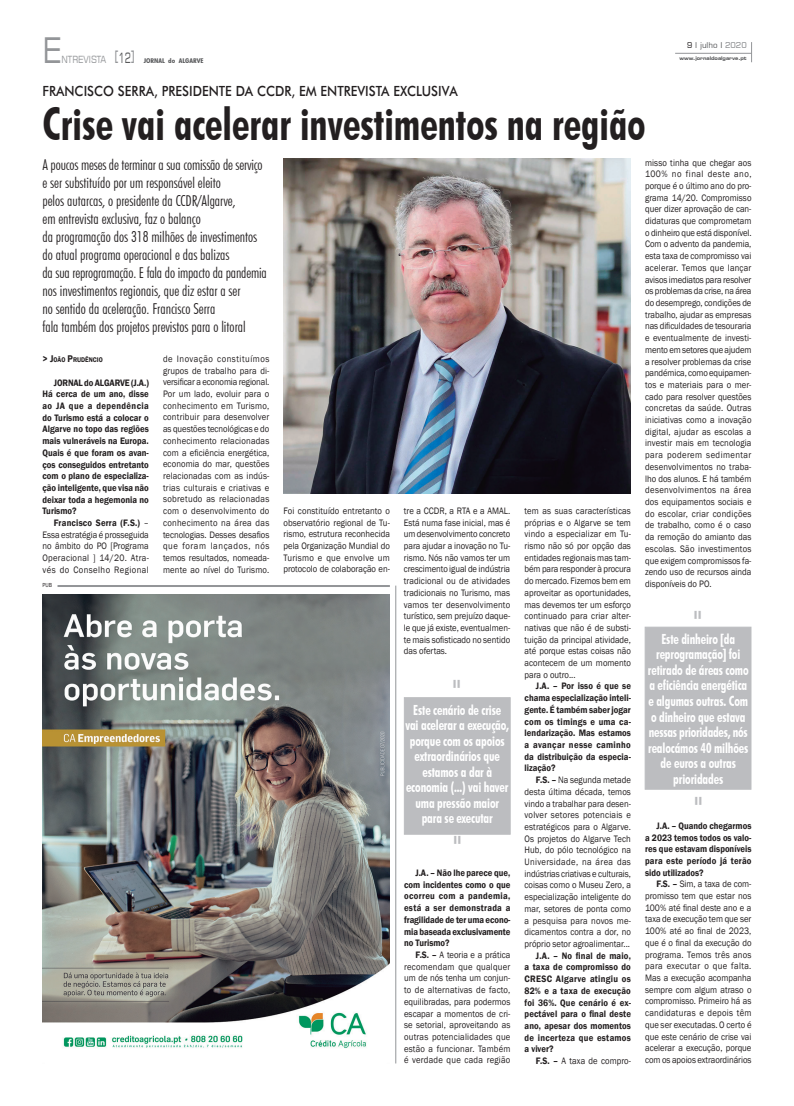
<style>
.page{position:relative;width:794px;height:1106px;background:#fff}
.page>*{position:absolute;margin:0;border:0;box-sizing:border-box;transform-origin:0 0}
.t1{font:700 condensed 45px "Futura BT";color:#231f20;scale:.9 1}
.t2{font:35px "Square 721 BT";color:#939598;scale:.85 1}
.t3{font:700 condensed 30px "Futura BT";color:#bcbdc0;scale:.9 1}
.t4{font:300 condensed 15px/18px "Futura BT";color:#231f20}
.t5{font:700 condensed 14px/15.5px "Futura BT";letter-spacing:-.01em;color:#fff;text-align:center;scale:.9 1}
.t6{font:500 14px "Futura BT";color:#231f20;scale:.9 1}
.t7{font:9.8px "Square 721 BT";color:#939598;scale:.85 1}
.t8{font:9.6px/11.7px "Franklin Gothic";color:#231f20;text-align:justify;scale:.9 1}
.t9{font:600 9.6px/11.7px "Franklin Gothic";color:#231f20;text-align:justify;scale:.9 1}
.t10{font:8px "Square 721 BT";color:#57585a}
.t11{font:600 7px "Franklin Gothic";color:#231f20;scale:.9 1}
.t12{font:700 condensed 6.5px "Futura BT";color:#57585a;scale:1.2 1}
.t13{font:6px "Franklin Gothic";color:#231f20;scale:.9 1}
.t14{font:700 expanded 5px "Square 721 BT";color:#57585a;scale:.85 1}
.s1{color:#231f20}
.s2{color:#808285}
.s3{font-size:17px}
.s4{font-size:14px;color:#57585a}
.s5{font-style:inherit}
.s6{font-size:10px}
.s7{font-weight:600}
</style>
<div class="page">
<hr style="left:395px;top:585px;width:1px;height:478px;background:#939598">
<svg style="left:751px;top:42px;width:1px;height:20px"></svg>
<hr style="left:675px;top:53px;width:76px;height:1px;background:#939598">
<div style="left:645px;top:627px;width:106px;height:162px;background:#bcbdc0"></div>
<img style="left:283px;top:159px;width:348px;height:334px">
<img style="left:42px;top:594px;width:348px;height:455px">
<hr style="left:58px;top:585px;width:332px;height:2px;background:#939598">
<div style="left:404px;top:697px;width:106px;height:137px;background:#bcbdc0"></div>
<h2 class="t2" style="left:42px;top:28px;width:24px">E</h2>
<p class="t10" style="left:687px;top:40px;width:61px"><span class="s1">9</span> I julho I <span class="s2">2020</span></p>
<p class="t7" style="left:62px;top:53px;width:88px">NTREVISTA <span class="s3">[</span><span class="s4">12</span><span class="s3">]</span></p>
<p class="t14" style="left:679px;top:55px;width:80px">www.jornaldoalgarve.pt</p>
<p class="t12" style="left:144px;top:57px;width:51px">JORNAL <span class="s5">do</span> ALGARVE</p>
<h3 class="t6" style="left:42px;top:82px;width:249px">FRANCISCO SERRA, PRESIDENTE DA CCDR</h3>
<h3 class="t6" style="left:291px;top:82px;width:186px">, EM ENTREVISTA EXCLUSIVA</h3>
<h1 class="t1" style="left:42px;top:97px;width:671px">Crise vai acelerar investimentos na região</h1>
<p class="t4" style="left:42px;top:156px;width:226px">A poucos meses de terminar a sua comissão de serviço e ser substituído por um responsável eleito<br>pelos autarcas, o presidente da CCDR/Algarve,<br>em entrevista exclusiva, faz o balanço<br>da programação dos 318 milhões de investimentos do atual programa operacional e das balizas<br>da sua reprogramação. E fala do impacto da pandemia nos investimentos regionais, que diz estar a ser<br>no sentido da aceleração. Francisco Serra<br>fala também dos projetos previstos para o litoral</p>
<p class="t11" style="left:42px;top:355px;width:68px"><span class="s6">&gt; J</span>OÃO <span class="s6">P</span>RUDÊNCIO</p>
<p class="t9" style="left:42px;top:376px;width:120px;text-indent:11px">JORNAL do ALGARVE (J.A.)<br>Há cerca de um ano, disse ao JA que a dependência do Turismo está a colocar o Algarve no topo das regiões mais vulneráveis na Europa.<br>Quais é que foram os avan&shy;ços conseguidos entretanto com o plano de especializa&shy;ção inteligente, que visa não deixar toda a hegemonia no Turismo?</p>
<p class="t8" style="left:42px;top:517px;width:120px;text-indent:11px"><span class="s7">Francisco Serra (F.S.)</span> – Essa estratégia é prosseguida no âmbito do PO [Programa Operacional ] 14/20. Atra&shy;vés do Conselho Regional</p>
<p class="t13" style="left:42px;top:581px;width:12px">PUB</p>
<p class="t8" style="left:163px;top:353px;width:120px">de Inovação constituímos grupos de trabalho para di&shy;versificar a economia regional.<br>Por um lado, evoluir para o conhecimento em Turismo, contribuir para desenvolver as questões tecnológicas e do conhecimento relacionadas com a eficiência energética, economia do mar, questões relacionadas com as indús&shy;trias culturais e criativas e sobretudo as relacionadas com o desenvolvimento do conhecimento na área das tecnologias. Desses desafios que foram lançados, nós temos resultados, nomeada&shy;mente ao nível do Turismo.</p>
<p class="t8" style="left:283px;top:505px;width:120px">Foi constituído entretanto o observatório regional de Tu&shy;rismo, estrutura reconhecida pela Organização Mundial do Turismo e que envolve um protocolo de colaboração en-</p>
<p class="t8" style="left:404px;top:505px;width:120px">tre a CCDR, a RTA e a AMAL.<br>Está numa fase inicial, mas é um desenvolvimento concreto para ajudar a inovação no Tu&shy;rismo. Nós não vamos ter um crescimento igual de indústria tradicional ou de atividades tradicionais no Turismo, mas vamos ter desenvolvimento turístico, sem prejuízo daque&shy;le que já existe, eventualmen&shy;te mais sofisticado no sentido das ofertas.</p>
<p class="t8" style="left:524px;top:505px;width:120px">tem as suas características próprias e o Algarve se tem vindo a especializar em Tu&shy;rismo não só por opção das entidades regionais mas tam&shy;bém para responder à procura do mercado. Fizemos bem em aproveitar as oportunidades, mas devemos ter um esforço continuado para criar alter&shy;nativas que não é de substi&shy;tuição da principal atividade, até porque estas coisas não acontecem de um momento para o outro...</p>
<p class="t9" style="left:524px;top:680px;width:120px;text-indent:11px">J.A. – Por isso é que se chama especialização inteli&shy;gente. É também saber jogar com os timings e uma ca&shy;lendarização. Mas estamos a avançar nesse caminho da distribuição da especia&shy;lização?</p>
<p class="t8" style="left:524px;top:774px;width:120px;text-indent:11px"><span class="s7">F.S. –</span> Na segunda metade desta última década, temos vindo a trabalhar para desen&shy;volver setores potenciais e estratégicos para o Algarve.<br>Os projetos do Algarve Tech Hub, do pólo tecnológico na Universidade, na área das indústrias criativas e culturais, coisas como o Museu Zero, a especialização inteligente do mar, setores de ponta como a pesquisa para novos me&shy;dicamentos contra a dor, no próprio setor agroalimentar...</p>
<p class="t9" style="left:524px;top:949px;width:120px;text-indent:11px">J.A. – No final de maio, a taxa de compromisso do CRESC Algarve atingiu os 82% e a taxa de execução foi 36%. Que cenário é ex&shy;pectável para o final deste ano, apesar dos momentos de incerteza que estamos a viver?</p>
<p class="t8" style="left:536px;top:1055px;width:107px"><span class="s7">F.S. –</span> A taxa de compro-</p>
<h3 class="t3" style="left:452px;top:672px;width:11px">"</h3>
<h3 class="t5" style="left:405px;top:701px;width:117px">Este cenário de crise vai acelerar a execução, porque com os apoios extraordinários que estamos a dar à economia (...) vai haver uma pressão maior para se executar</h3>
<h3 class="t3" style="left:453px;top:828px;width:11px">"</h3>
<p class="t9" style="left:404px;top:867px;width:120px;text-indent:11px">J.A. – Não lhe parece que, com incidentes como o que ocorreu com a pandemia, está a ser demonstrada a fragilidade de ter uma econo&shy;mia baseada exclusivamente no Turismo?</p>
<p class="t8" style="left:404px;top:949px;width:120px;text-indent:11px"><span class="s7">F.S. –</span> A teoria e a prática recomendam que qualquer um de nós tenha um conjun&shy;to de alternativas de facto, equilibradas, para podermos escapar a momentos de cri&shy;se setorial, aproveitando as outras potencialidades que estão a funcionar. Também é verdade que cada região</p>
<p class="t8" style="left:645px;top:157px;width:120px">misso tinha que chegar aos 100% no final deste ano, porque é o último ano do pro&shy;grama 14/20. Compromisso quer dizer aprovação de can&shy;didaturas que comprometam o dinheiro que está disponível.<br>Com o advento da pandemia, esta taxa de compromisso vai acelerar. Temos que lançar avisos imediatos para resolver os problemas da crise, na área do desemprego, condições de trabalho, ajudar as empresas nas dificuldades de tesouraria e eventualmente de investi&shy;mento em setores que ajudem a resolver problemas da crise pandémica, como equipamen&shy;tos e materiais para o mer&shy;cado para resolver questões concretas da saúde. Outras iniciativas como a inovação digital, ajudar as escolas a investir mais em tecnologia para poderem sedimentar desenvolvimentos no traba&shy;lho dos alunos. E há também desenvolvimentos na área dos equipamentos sociais e do escolar, criar condições de trabalho, como é o caso da remoção do amianto das escolas. São investimentos que exigem compromissos fa&shy;zendo uso de recursos ainda disponíveis do PO.</p>
<h3 class="t3" style="left:693px;top:602px;width:11px">"</h3>
<h3 class="t5" style="left:648px;top:631px;width:113px">Este dinheiro [da reprogramação] foi retirado de áreas como a eficiência energética e algumas outras. Com o dinheiro que estava nessas prioridades, nós realocámos 40 milhões de euros a outras prioridades</h3>
<h3 class="t3" style="left:694px;top:788px;width:11px">"</h3>
<p class="t9" style="left:645px;top:820px;width:120px;text-indent:11px">J.A. – Quando chegarmos a 2023 temos todos os valo&shy;res que estavam disponíveis para este período já terão sido utilizados?</p>
<p class="t8" style="left:645px;top:878px;width:120px;text-indent:11px"><span class="s7">F.S. –</span> Sim, a taxa de com&shy;promisso tem que estar nos 100% até final deste ano e a taxa de execução tem que ser 100% até ao final de 2023, que é o final da execução do programa. Temos três anos para executar o que falta.<br>Mas a execução acompanha sempre com algum atraso o compromisso. Primeiro há as candidaturas e depois têm que ser executadas. O certo é que este cenário de crise vai acelerar a execução, porque com os apoios extraordinários</p>
</div>
